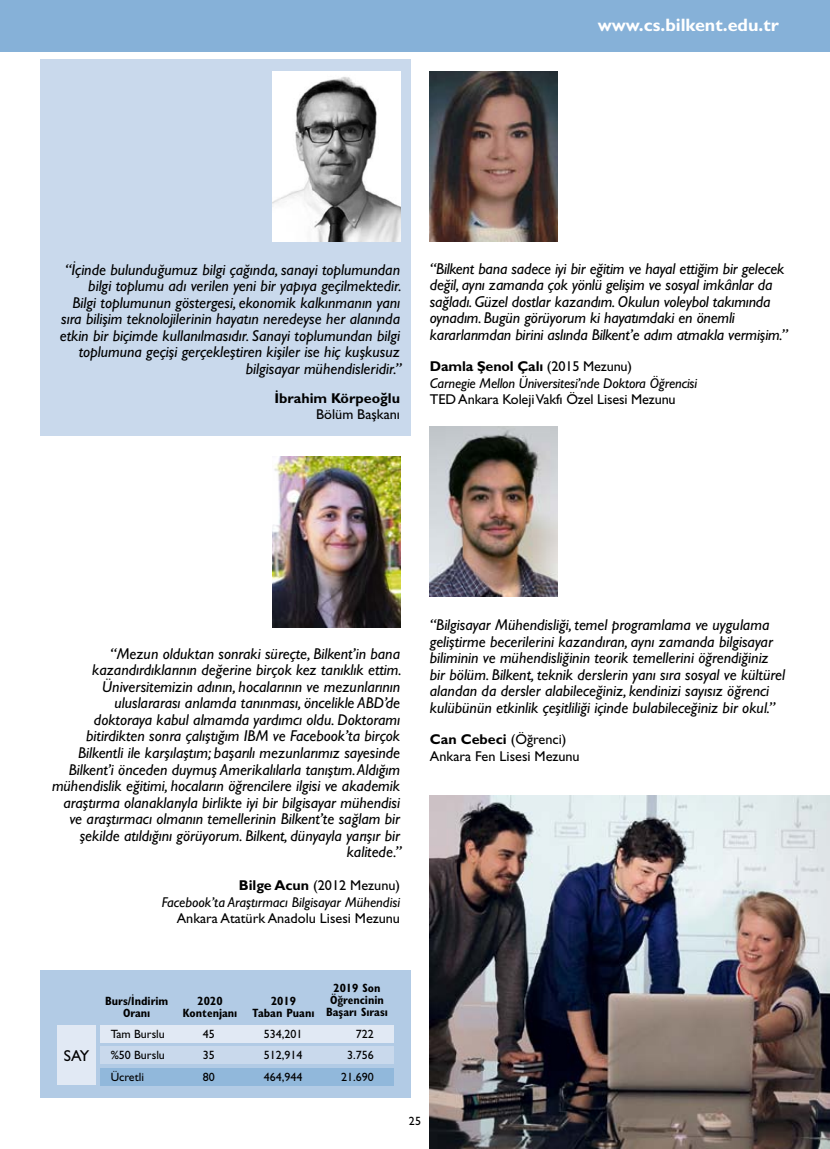
<style>
.page{position:relative;width:830px;height:1149px;background:#fff}
.page>*{position:absolute;margin:0;border:0;box-sizing:border-box;transform-origin:0 0}
.t1{font:700 18px "Gill Sans Std";color:#fff}
.t2{font:italic 15.75px/16.5px "Gill Sans Std";color:#000}
.t3{font:15.75px "Gill Sans Std";color:#000}
.t4{font:italic 14.25px/16.5px "Gill Sans Std";letter-spacing:-.01em;color:#000}
.t5{font:14.25px/16.5px "Gill Sans Std";color:#000}
.t6{font:700 14.25px "Gill Sans Std";color:#000}
.t7{font:700 condensed 12px/12px "Gill Sans Std";color:#000;text-align:center}
.t8{font:12px "Gill Sans Std";color:#000}
.s1{font-weight:700;font-style:normal}
.s2{font-style:normal}
.s3{font-weight:700}
</style>
<div class="page">
<div style="left:0;top:0;width:829px;height:51px;background:#86b1d8"></div>
<img style="left:429px;top:71px;width:128px;height:171px">
<img style="left:429px;top:426px;width:128px;height:170px">
<img style="left:429px;top:795px;width:400px;height:353px">
<div style="left:40px;top:60px;width:370px;height:375px;background:#c9d9ec"></div>
<img style="left:272px;top:71px;width:128px;height:171px">
<img style="left:272px;top:456px;width:128px;height:171px">
<div style="left:40px;top:969px;width:370px;height:128px;background:#b2cbe5"></div>
<div style="left:57px;top:1025px;width:39px;height:59px;background:#e1e9f4"></div>
<div style="left:100px;top:1025px;width:293px;height:17px;background:#e1e9f4"></div>
<div style="left:100px;top:1046px;width:293px;height:17px;background:#c9d9ec"></div>
<div style="left:100px;top:1067px;width:293px;height:17px;background:#91b8db"></div>
<p class="t1" style="left:597px;top:14px;width:182px">www.cs.bilkent.edu.tr</p>
<p class="t2" style="left:60px;top:261px;width:343px;text-align:right">“İçinde bulunduğumuz bilgi çağında, sanayi toplumundan bilgi toplumu adı verilen yeni bir yapıya geçilmektedir.<br>Bilgi toplumunun göstergesi, ekonomik kalkınmanın yanı sıra bilişim teknolojilerinin hayatın neredeyse her alanında etkin bir biçimde kullanılmasıdır. Sanayi toplumundan bilgi toplumuna geçişi gerçekleştiren kişiler ise hiç kuşkusuz bilgisayar mühendisleridir.”</p>
<p class="t6" style="left:274px;top:389px;width:127px">İbrahim Körpeoğlu</p>
<p class="t5" style="left:316px;top:406px;width:85px">Bölüm Başkanı</p>
<p class="t2" style="left:429px;top:260px;width:359px">“Bilkent bana sadece iyi bir eğitim ve hayal ettiğim bir gelecek değil, aynı zamanda çok yönlü gelişim ve sosyal imkânlar da sağladı. Güzel dostlar kazandım. Okulun voleybol takımında oynadım. Bugün görüyorum ki hayatımdaki en önemli kararlarımdan birini aslında Bilkent’e adım atmakla vermişim.”</p>
<p class="t4" style="left:429px;top:358px;width:268px"><span class="s1">Damla Şenol Çalı</span> <span class="s2">(2015 Mezunu)<br></span>Carnegie Mellon Üniversitesi’nde Doktora Öğrencisi</p>
<p class="t5" style="left:429px;top:391px;width:247px">TED Ankara Koleji Vakfı Özel Lisesi Mezunu</p>
<p class="t2" style="left:52px;top:645px;width:351px;text-align:right">“Mezun olduktan sonraki süreçte, Bilkent’in bana kazandırdıklarının değerine birçok kez tanıklık ettim.<br>Üniversitemizin adının, hocalarının ve mezunlarının uluslararası anlamda tanınması, öncelikle ABD’de<br>doktoraya kabul almamda yardımcı oldu. Doktoramı bitirdikten sonra çalıştığım IBM ve Facebook’ta birçok Bilkentli ile karşılaştım; başarılı mezunlarımız sayesinde Bilkent’i önceden duymuş Amerikalılarla tanıştım. Aldığım mühendislik eğitimi, hocaların öğrencilere ilgisi ve akademik araştırma olanaklarıyla birlikte iyi bir bilgisayar mühendisi ve araştırmacı olmanın temellerinin Bilkent’te sağlam bir şekilde atıldığını görüyorum. Bilkent, dünyayla yarışır bir kalitede.”</p>
<p class="t4" style="left:162px;top:876px;width:240px;text-align:right"><span class="s1">Bilge Acun</span> <span class="s2">(2012 Mezunu)<br></span>Facebook’ta Araştırmacı Bilgisayar Mühendisi</p>
<p class="t5" style="left:177px;top:909px;width:225px">Ankara Atatürk Anadolu Lisesi Mezunu</p>
<p class="t2" style="left:429px;top:616px;width:356px">“Bilgisayar Mühendisliği, temel programlama ve uygulama geliştirme becerilerini kazandıran, aynı zamanda bilgisayar biliminin ve mühendisliğinin teorik temellerini öğrendiğiniz bir bölüm. Bilkent, teknik derslerin yanı sıra sosyal ve kültürel alandan da dersler alabileceğiniz, kendinizi sayısız öğrenci kulübünün etkinlik çeşitliliği içinde bulabileceğiniz bir okul.”</p>
<p class="t5" style="left:429px;top:730px;width:151px"><span class="s3">Can Cebeci</span> (Öğrenci)<br>Ankara Fen Lisesi Mezunu</p>
<p class="t3" style="left:64px;top:1046px;width:27px">SAY</p>
<p class="t7" style="left:105px;top:994px;width:65px">Burs/İndirim<br>Oranı</p>
<p class="t7" style="left:183px;top:994px;width:56px">2020<br>Kontenjanı</p>
<p class="t7" style="left:252px;top:994px;width:63px">2019<br>Taban Puanı</p>
<p class="t7" style="left:326px;top:981px;width:63px">2019 Son<br>Öğrencinin<br>Başarı Sırası</p>
<p class="t8" style="left:111px;top:1026px;width:56px">Tam Burslu</p>
<p class="t8" style="left:203px;top:1026px;width:13px">45</p>
<p class="t8" style="left:264px;top:1026px;width:40px">534,201</p>
<p class="t8" style="left:355px;top:1026px;width:19px">722</p>
<p class="t8" style="left:111px;top:1048px;width:56px">%50 Burslu</p>
<p class="t8" style="left:203px;top:1048px;width:13px">35</p>
<p class="t8" style="left:264px;top:1048px;width:40px">512,914</p>
<p class="t8" style="left:347px;top:1048px;width:28px">3.756</p>
<p class="t8" style="left:111px;top:1069px;width:35px">Ücretli</p>
<p class="t8" style="left:203px;top:1069px;width:13px">80</p>
<p class="t8" style="left:264px;top:1069px;width:40px">464,944</p>
<p class="t8" style="left:341px;top:1069px;width:34px">21.690</p>
<p class="t8" style="left:409px;top:1113px;width:13px">25</p>
</div>
